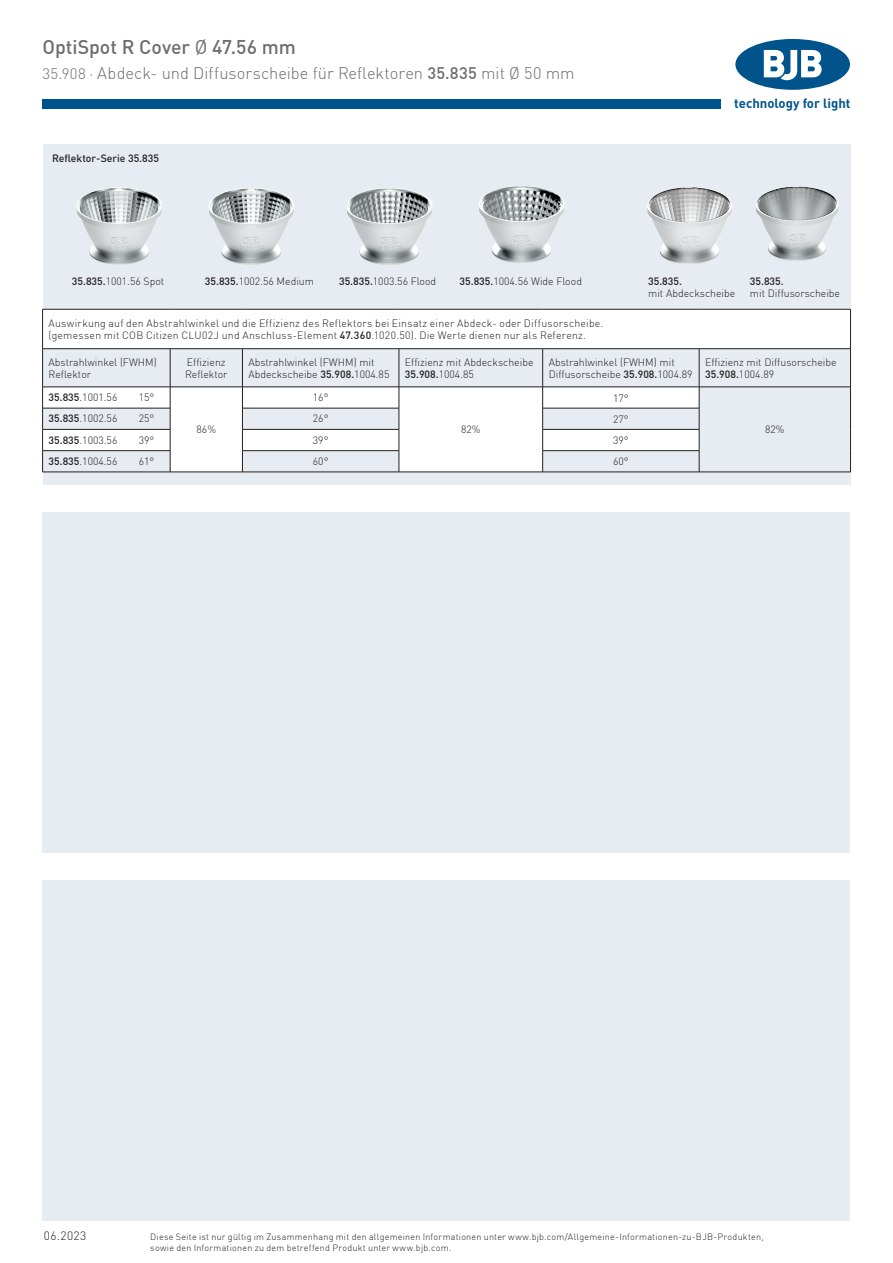
<style>
.page{position:relative;width:893px;height:1263px;background:#fff}
.page>*{position:absolute;margin:0;border:0;box-sizing:border-box;transform-origin:0 0}
.t1{font:500 19.5px "DIN";color:#6c6d70}
.t2{font:300 16.5px "DIN";color:#6c6d70}
.t3{font:700 13.2px "DIN";color:#01548b}
.t4{font:300 12px "DIN";letter-spacing:.035em;color:#231f20}
.t5{font:300 10.5px/12.6px "DIN";color:#231f20}
.t6{font:300 10.5px "DIN";letter-spacing:.02em;color:#231f20}
.t7{font:500 10.5px "DIN";color:#231f20}
.t8{font:300 9px/10.9px "DIN";letter-spacing:.025em;color:#231f20}
.s1{font-weight:400}
.s2{font-family:"DINOT";font-size:15px}
.s3{font-weight:500}
</style>
<div class="page">
<div style="left:735px;top:39px;width:115px;height:51px;background:#01548b;border-radius:50%"></div>
<svg style="left:764px;top:50px;width:58px;height:30px"></svg>
<div style="left:43px;top:100px;width:678px;height:9px;background:#01548b"></div>
<div style="left:43px;top:512px;width:807px;height:341px;background:#e7ebf2"></div>
<div style="left:43px;top:880px;width:807px;height:340px;background:#e7ebf2"></div>
<div style="left:43px;top:145px;width:808px;height:340px;background:#e7ebf2"></div>
<img style="left:76px;top:187px;width:86px;height:78px">
<img style="left:209px;top:188px;width:85px;height:77px">
<img style="left:347px;top:188px;width:86px;height:77px">
<img style="left:479px;top:186px;width:85px;height:77px">
<svg style="left:43px;top:310px;width:807px;height:162px;fill:#fff"></svg>
<hr style="left:850px;top:309px;width:1px;height:40px;background:#231f20">
<hr style="left:399px;top:349px;width:1px;height:38px;background:#231f20">
<hr style="left:542px;top:349px;width:1px;height:38px;background:#231f20">
<hr style="left:699px;top:349px;width:1px;height:38px;background:#231f20">
<hr style="left:850px;top:349px;width:1px;height:38px;background:#231f20">
<svg style="left:399px;top:388px;width:1px;height:84px"></svg>
<svg style="left:542px;top:388px;width:158px;height:84px"></svg>
<svg style="left:850px;top:388px;width:1px;height:84px"></svg>
<hr style="left:170px;top:472px;width:72px;height:1px;background:#231f20">
<hr style="left:399px;top:472px;width:144px;height:1px;background:#231f20">
<hr style="left:699px;top:472px;width:152px;height:1px;background:#231f20">
<hr style="left:543px;top:348px;width:156px;height:1px;background:#231f20">
<hr style="left:699px;top:348px;width:152px;height:1px;background:#231f20">
<hr style="left:43px;top:387px;width:127px;height:1px;background:#231f20">
<hr style="left:170px;top:387px;width:72px;height:1px;background:#231f20">
<hr style="left:242px;top:387px;width:157px;height:1px;background:#231f20">
<hr style="left:399px;top:387px;width:144px;height:1px;background:#231f20">
<hr style="left:543px;top:387px;width:156px;height:1px;background:#231f20">
<hr style="left:699px;top:387px;width:152px;height:1px;background:#231f20">
<hr style="left:43px;top:408px;width:127px;height:1px;background:#231f20">
<hr style="left:242px;top:408px;width:157px;height:1px;background:#231f20">
<hr style="left:543px;top:408px;width:156px;height:1px;background:#231f20">
<hr style="left:43px;top:429px;width:127px;height:1px;background:#231f20">
<hr style="left:242px;top:429px;width:157px;height:1px;background:#231f20">
<hr style="left:543px;top:429px;width:156px;height:1px;background:#231f20">
<hr style="left:43px;top:450px;width:127px;height:1px;background:#231f20">
<hr style="left:242px;top:450px;width:157px;height:1px;background:#231f20">
<hr style="left:543px;top:450px;width:156px;height:1px;background:#231f20">
<hr style="left:43px;top:472px;width:127px;height:1px;background:#231f20">
<hr style="left:242px;top:472px;width:157px;height:1px;background:#231f20">
<hr style="left:543px;top:472px;width:156px;height:1px;background:#231f20">
<hr style="left:43px;top:309px;width:127px;height:1px;background:#231f20">
<hr style="left:42px;top:309px;width:1px;height:40px;background:#231f20">
<hr style="left:170px;top:309px;width:72px;height:1px;background:#231f20">
<hr style="left:242px;top:309px;width:157px;height:1px;background:#231f20">
<hr style="left:399px;top:309px;width:144px;height:1px;background:#231f20">
<hr style="left:543px;top:309px;width:156px;height:1px;background:#231f20">
<hr style="left:699px;top:309px;width:152px;height:1px;background:#231f20">
<hr style="left:43px;top:348px;width:127px;height:1px;background:#231f20">
<hr style="left:42px;top:349px;width:1px;height:38px;background:#231f20">
<hr style="left:170px;top:348px;width:72px;height:1px;background:#231f20">
<hr style="left:170px;top:349px;width:1px;height:38px;background:#231f20">
<hr style="left:242px;top:348px;width:157px;height:1px;background:#231f20">
<hr style="left:242px;top:349px;width:1px;height:38px;background:#231f20">
<hr style="left:399px;top:348px;width:144px;height:1px;background:#231f20">
<svg style="left:42px;top:387px;width:1px;height:85px"></svg>
<svg style="left:170px;top:387px;width:1px;height:85px"></svg>
<svg style="left:242px;top:388px;width:1px;height:84px"></svg>
<img style="left:647px;top:187px;width:85px;height:77px">
<img style="left:756px;top:186px;width:83px;height:75px">
<p class="t1" style="left:43px;top:35px;width:255px">OptiSpot R Cover <span class="s1">Ø</span> 47.56 mm</p>
<p class="t2" style="left:43px;top:63px;width:534px"><span class="s2">35.908 ·</span> Abdeck- und Diffusorscheibe für Reflektoren <span class="s3">35.835</span> mit Ø 50 mm</p>
<p class="t7" style="left:52px;top:152px;width:108px">Reflektor-Serie 35.835</p>
<p class="t5" style="left:72px;top:274px;width:94px"><span class="s3">35.835.</span>1001.56 Spot</p>
<p class="t5" style="left:205px;top:274px;width:111px"><span class="s3">35.835.</span>1002.56 Medium</p>
<p class="t5" style="left:339px;top:274px;width:99px"><span class="s3">35.835.</span>1003.56 Flood</p>
<p class="t5" style="left:460px;top:274px;width:124px"><span class="s3">35.835.</span>1004.56 Wide Flood</p>
<p class="t3" style="left:734px;top:95px;width:118px">technology for light</p>
<p class="t7" style="left:648px;top:274px;width:35px">35.835.</p>
<p class="t5" style="left:648px;top:287px;width:89px">mit Abdeckscheibe</p>
<p class="t7" style="left:750px;top:274px;width:35px">35.835.</p>
<p class="t5" style="left:750px;top:287px;width:92px">mit Diffusorscheibe</p>
<p class="t6" style="left:49px;top:316px;width:556px">Auswirkung auf den Abstrahlwinkel und die Effizienz des Reflektors bei Einsatz einer Abdeck- oder Diffusorscheibe.</p>
<p class="t6" style="left:49px;top:329px;width:539px">(gemessen mit COB Citizen CLU02J und Anschluss-Element <span class="s3">47.360</span>.1020.50). Die Werte dienen nur als Referenz.</p>
<p class="t5" style="left:49px;top:355px;width:110px">Abstrahlwinkel (FWHM)</p>
<p class="t5" style="left:49px;top:368px;width:44px">Reflektor</p>
<p class="t5" style="left:248px;top:355px;width:142px">Abstrahlwinkel (FWHM) mit<br>Abdeckscheibe <span class="s3">35.908.</span>1004.85</p>
<p class="t5" style="left:405px;top:356px;width:130px">Effizienz mit Abdeckscheibe<br><span class="s3">35.908.</span>1004.85</p>
<p class="t5" style="left:549px;top:355px;width:145px">Abstrahlwinkel (FWHM) mit<br>Diffusorscheibe <span class="s3">35.908.</span>1004.89</p>
<p class="t5" style="left:705px;top:356px;width:133px">Effizienz mit Diffusorscheibe<br><span class="s3">35.908.</span>1004.89</p>
<p class="t5" style="left:187px;top:355px;width:40px">Effizienz</p>
<p class="t5" style="left:185px;top:368px;width:44px">Reflektor</p>
<p class="t5" style="left:49px;top:391px;width:70px"><span class="s3">35.835</span>.1001.56</p>
<p class="t5" style="left:139px;top:391px;width:17px">15°</p>
<p class="t5" style="left:313px;top:391px;width:17px">16°</p>
<p class="t5" style="left:613px;top:391px;width:17px">17°</p>
<p class="t5" style="left:49px;top:412px;width:70px"><span class="s3">35.835</span>.1002.56</p>
<p class="t5" style="left:139px;top:412px;width:17px">25°</p>
<p class="t5" style="left:313px;top:412px;width:17px">26°</p>
<p class="t5" style="left:613px;top:413px;width:17px">27°</p>
<p class="t5" style="left:49px;top:433px;width:70px"><span class="s3">35.835</span>.1003.56</p>
<p class="t5" style="left:139px;top:433px;width:17px">39°</p>
<p class="t5" style="left:313px;top:433px;width:17px">39°</p>
<p class="t5" style="left:613px;top:434px;width:17px">39°</p>
<p class="t5" style="left:49px;top:455px;width:70px"><span class="s3">35.835</span>.1004.56</p>
<p class="t5" style="left:139px;top:455px;width:17px">61°</p>
<p class="t5" style="left:313px;top:455px;width:17px">60°</p>
<p class="t5" style="left:613px;top:455px;width:17px">60°</p>
<p class="t5" style="left:197px;top:423px;width:21px">86%</p>
<p class="t5" style="left:461px;top:423px;width:21px">82%</p>
<p class="t5" style="left:765px;top:423px;width:21px">82%</p>
<p class="t4" style="left:44px;top:1229px;width:44px">06.2023</p>
<p class="t8" style="left:150px;top:1231px;width:615px">Diese Seite ist nur gültig im Zusammenhang mit den allgemeinen Informationen unter www.bjb.com/Allgemeine-Informationen-zu-BJB-Produkten, sowie den Informationen zu dem betreffend Produkt unter www.bjb.com.</p>
</div>
